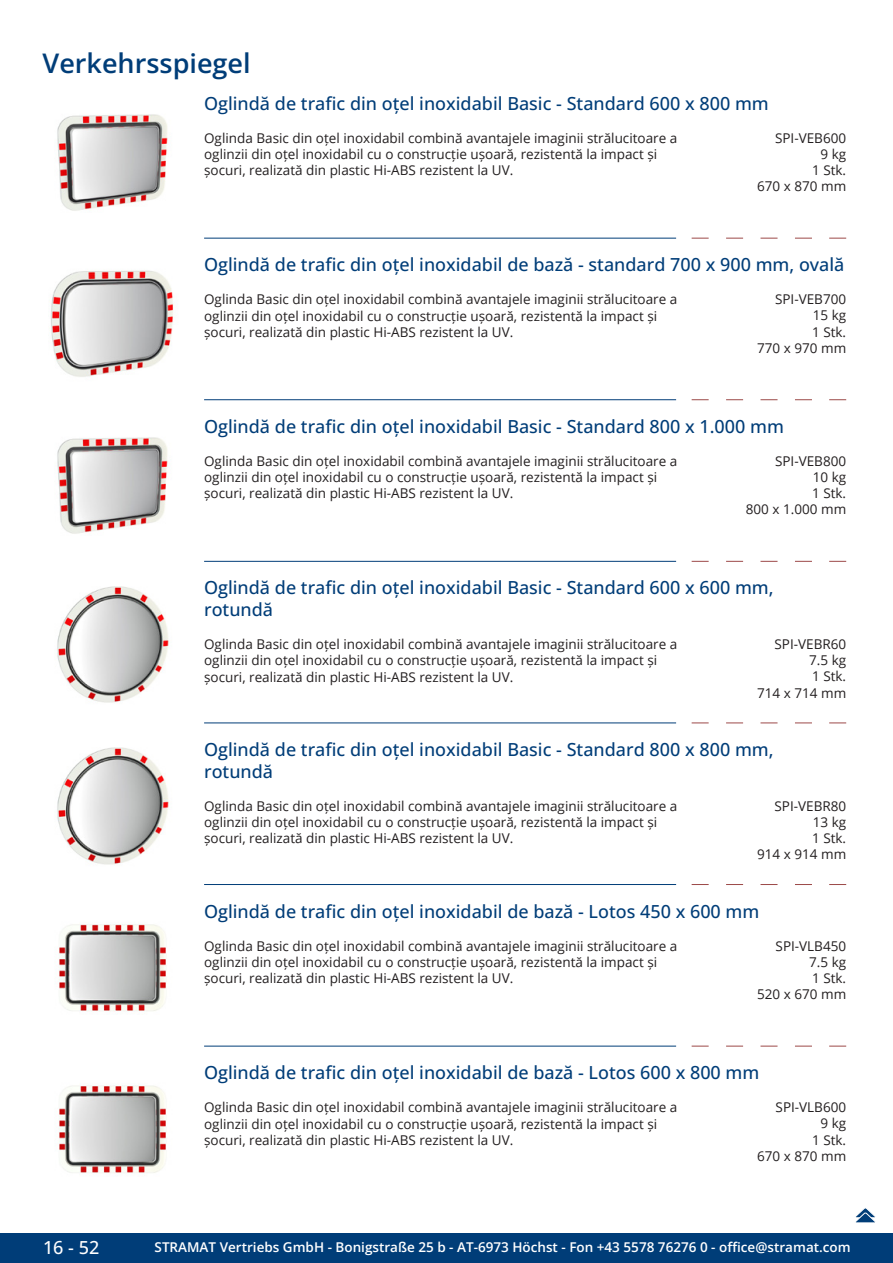
<style>
.page{position:relative;width:893px;height:1263px;background:#fff}
.page>*{position:absolute;margin:0;border:0;box-sizing:border-box;transform-origin:0 0}
.GruppeName{font:600 27px "Open Sans";color:#003d78}
.ArtikelName{font:500 18px/21.6px "Open Sans";color:#003d78}
.t1{font:500 18px "Open Sans";color:#fff}
.Beschreibung{font:13.5px/16.2px "Open Sans";color:#231f20}
.ArtikelNummer{font:13.5px "Open Sans";color:#231f20}
.t2{font:600 13.5px "Open Sans";color:#fff}
</style>
<div class="page">
<div style="left:0;top:1233px;width:893px;height:30px;background:#003d78"></div>
<img style="left:57px;top:114px;width:111px;height:97px">
<img style="left:50px;top:270px;width:124px;height:107px">
<svg style="left:692px;top:238px;width:17px;height:1px"></svg>
<svg style="left:726px;top:238px;width:17px;height:1px"></svg>
<svg style="left:760px;top:238px;width:17px;height:1px"></svg>
<svg style="left:795px;top:238px;width:17px;height:1px"></svg>
<svg style="left:829px;top:238px;width:17px;height:1px"></svg>
<hr style="left:204px;top:238px;width:472px;height:1px;background:#003d78">
<img style="left:57px;top:437px;width:111px;height:97px">
<svg style="left:692px;top:399px;width:17px;height:1px"></svg>
<svg style="left:726px;top:399px;width:17px;height:1px"></svg>
<svg style="left:760px;top:399px;width:17px;height:1px"></svg>
<svg style="left:795px;top:399px;width:17px;height:1px"></svg>
<svg style="left:829px;top:399px;width:17px;height:1px"></svg>
<hr style="left:204px;top:399px;width:472px;height:1px;background:#003d78">
<img style="left:57px;top:586px;width:112px;height:117px">
<svg style="left:692px;top:561px;width:17px;height:1px"></svg>
<svg style="left:726px;top:561px;width:17px;height:1px"></svg>
<svg style="left:760px;top:561px;width:17px;height:1px"></svg>
<svg style="left:795px;top:561px;width:17px;height:1px"></svg>
<svg style="left:829px;top:561px;width:17px;height:1px"></svg>
<hr style="left:204px;top:561px;width:472px;height:1px;background:#003d78">
<img style="left:57px;top:747px;width:112px;height:118px">
<svg style="left:692px;top:723px;width:17px;height:1px"></svg>
<svg style="left:726px;top:723px;width:17px;height:1px"></svg>
<svg style="left:760px;top:723px;width:17px;height:1px"></svg>
<svg style="left:795px;top:723px;width:17px;height:1px"></svg>
<svg style="left:829px;top:723px;width:17px;height:1px"></svg>
<hr style="left:204px;top:723px;width:472px;height:1px;background:#003d78">
<img style="left:59px;top:924px;width:107px;height:88px">
<svg style="left:692px;top:884px;width:17px;height:1px"></svg>
<svg style="left:726px;top:884px;width:17px;height:1px"></svg>
<svg style="left:760px;top:884px;width:17px;height:1px"></svg>
<svg style="left:795px;top:884px;width:17px;height:1px"></svg>
<svg style="left:829px;top:884px;width:17px;height:1px"></svg>
<hr style="left:204px;top:884px;width:472px;height:1px;background:#003d78">
<img style="left:59px;top:1085px;width:107px;height:88px">
<svg style="left:692px;top:1046px;width:17px;height:1px"></svg>
<svg style="left:726px;top:1046px;width:17px;height:1px"></svg>
<svg style="left:760px;top:1046px;width:17px;height:1px"></svg>
<svg style="left:795px;top:1046px;width:17px;height:1px"></svg>
<svg style="left:829px;top:1046px;width:17px;height:1px"></svg>
<hr style="left:204px;top:1046px;width:472px;height:1px;background:#003d78">
<svg style="left:855px;top:1208px;width:21px;height:15px"></svg>
<p class="GruppeName" style="left:43px;top:44px;width:210px">Verkehrsspiegel</p>
<p class="ArtikelName" style="left:204px;top:92px;width:566px">Oglindă de trafic din oțel inoxidabil Basic - Standard 600 x 800 mm</p>
<p class="Beschreibung" style="left:204px;top:129px;width:475px">Oglinda Basic din oțel inoxidabil combină avantajele imaginii strălucitoare a oglinzii din oțel inoxidabil cu o construcție ușoară, rezistentă la impact și șocuri, realizată din plastic Hi-ABS rezistent la UV.</p>
<p class="ArtikelNummer" style="left:775px;top:128px;width:73px">SPI-VEB600</p>
<p class="ArtikelNummer" style="left:820px;top:145px;width:27px">9 kg</p>
<p class="ArtikelNummer" style="left:812px;top:161px;width:36px">1 Stk.</p>
<p class="ArtikelNummer" style="left:757px;top:177px;width:91px">670 x 870 mm</p>
<p class="ArtikelName" style="left:204px;top:253px;width:642px">Oglindă de trafic din oțel inoxidabil de bază - standard 700 x 900 mm, ovală</p>
<p class="Beschreibung" style="left:204px;top:291px;width:475px">Oglinda Basic din oțel inoxidabil combină avantajele imaginii strălucitoare a oglinzii din oțel inoxidabil cu o construcție ușoară, rezistentă la impact și șocuri, realizată din plastic Hi-ABS rezistent la UV.</p>
<p class="ArtikelNummer" style="left:775px;top:290px;width:73px">SPI-VEB700</p>
<p class="ArtikelNummer" style="left:813px;top:306px;width:35px">15 kg</p>
<p class="ArtikelNummer" style="left:812px;top:322px;width:36px">1 Stk.</p>
<p class="ArtikelNummer" style="left:757px;top:339px;width:91px">770 x 970 mm</p>
<p class="ArtikelName" style="left:204px;top:415px;width:581px">Oglindă de trafic din oțel inoxidabil Basic - Standard 800 x 1.000 mm</p>
<p class="Beschreibung" style="left:204px;top:453px;width:475px">Oglinda Basic din oțel inoxidabil combină avantajele imaginii strălucitoare a oglinzii din oțel inoxidabil cu o construcție ușoară, rezistentă la impact și șocuri, realizată din plastic Hi-ABS rezistent la UV.</p>
<p class="ArtikelNummer" style="left:775px;top:452px;width:73px">SPI-VEB800</p>
<p class="ArtikelNummer" style="left:813px;top:468px;width:35px">10 kg</p>
<p class="ArtikelNummer" style="left:812px;top:484px;width:36px">1 Stk.</p>
<p class="ArtikelNummer" style="left:746px;top:500px;width:102px">800 x 1.000 mm</p>
<p class="ArtikelName" style="left:204px;top:576px;width:571px">Oglindă de trafic din oțel inoxidabil Basic - Standard 600 x 600 mm, rotundă</p>
<p class="Beschreibung" style="left:204px;top:636px;width:475px">Oglinda Basic din oțel inoxidabil combină avantajele imaginii strălucitoare a oglinzii din oțel inoxidabil cu o construcție ușoară, rezistentă la impact și șocuri, realizată din plastic Hi-ABS rezistent la UV.</p>
<p class="ArtikelNummer" style="left:774px;top:635px;width:73px">SPI-VEBR60</p>
<p class="ArtikelNummer" style="left:809px;top:651px;width:39px">7.5 kg</p>
<p class="ArtikelNummer" style="left:812px;top:667px;width:36px">1 Stk.</p>
<p class="ArtikelNummer" style="left:757px;top:683px;width:91px">714 x 714 mm</p>
<p class="ArtikelName" style="left:204px;top:738px;width:571px">Oglindă de trafic din oțel inoxidabil Basic - Standard 800 x 800 mm, rotundă</p>
<p class="Beschreibung" style="left:204px;top:797px;width:475px">Oglinda Basic din oțel inoxidabil combină avantajele imaginii strălucitoare a oglinzii din oțel inoxidabil cu o construcție ușoară, rezistentă la impact și șocuri, realizată din plastic Hi-ABS rezistent la UV.</p>
<p class="ArtikelNummer" style="left:774px;top:796px;width:73px">SPI-VEBR80</p>
<p class="ArtikelNummer" style="left:813px;top:813px;width:35px">13 kg</p>
<p class="ArtikelNummer" style="left:812px;top:829px;width:36px">1 Stk.</p>
<p class="ArtikelNummer" style="left:757px;top:845px;width:91px">914 x 914 mm</p>
<p class="ArtikelName" style="left:204px;top:900px;width:557px">Oglindă de trafic din oțel inoxidabil de bază - Lotos 450 x 600 mm</p>
<p class="Beschreibung" style="left:204px;top:937px;width:475px">Oglinda Basic din oțel inoxidabil combină avantajele imaginii strălucitoare a oglinzii din oțel inoxidabil cu o construcție ușoară, rezistentă la impact și șocuri, realizată din plastic Hi-ABS rezistent la UV.</p>
<p class="ArtikelNummer" style="left:776px;top:936px;width:72px">SPI-VLB450</p>
<p class="ArtikelNummer" style="left:809px;top:953px;width:39px">7.5 kg</p>
<p class="ArtikelNummer" style="left:812px;top:969px;width:36px">1 Stk.</p>
<p class="ArtikelNummer" style="left:757px;top:985px;width:91px">520 x 670 mm</p>
<p class="ArtikelName" style="left:204px;top:1061px;width:557px">Oglindă de trafic din oțel inoxidabil de bază - Lotos 600 x 800 mm</p>
<p class="Beschreibung" style="left:204px;top:1099px;width:475px">Oglinda Basic din oțel inoxidabil combină avantajele imaginii strălucitoare a oglinzii din oțel inoxidabil cu o construcție ușoară, rezistentă la impact și șocuri, realizată din plastic Hi-ABS rezistent la UV.</p>
<p class="ArtikelNummer" style="left:776px;top:1098px;width:72px">SPI-VLB600</p>
<p class="ArtikelNummer" style="left:820px;top:1114px;width:27px">9 kg</p>
<p class="ArtikelNummer" style="left:812px;top:1130px;width:36px">1 Stk.</p>
<p class="ArtikelNummer" style="left:757px;top:1147px;width:91px">670 x 870 mm</p>
<h2 class="t1" style="left:43px;top:1234px;width:58px">16 - 52</h2>
<p class="t2" style="left:155px;top:1238px;width:698px">STRAMAT Vertriebs GmbH - Bonigstraße 25 b - AT-6973 Höchst - Fon +43 5578 76276 0 - office@stramat.com</p>
</div>
